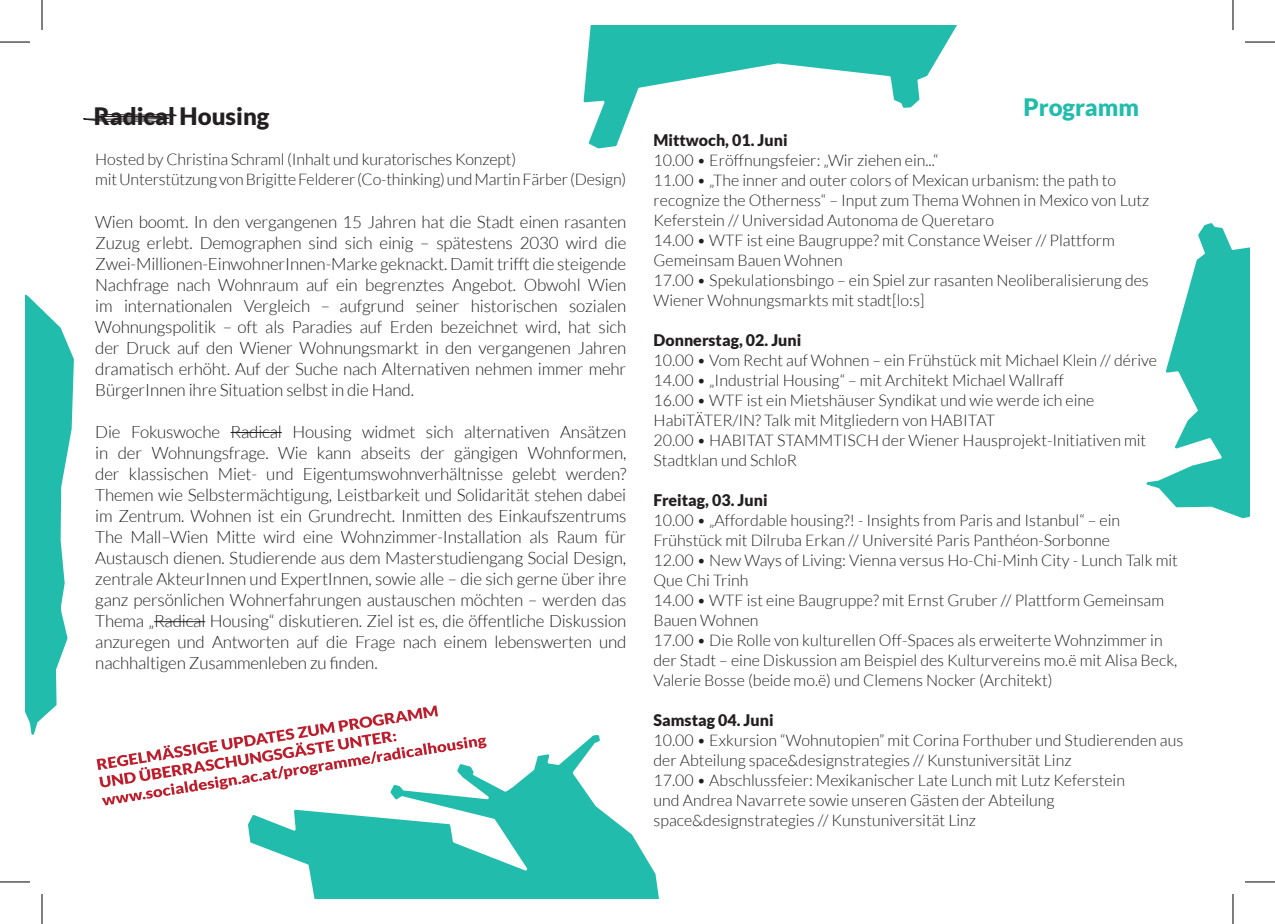
<style>
.page{position:relative;width:1275px;height:924px;background:#fff}
.page>*{position:absolute;margin:0;border:0;box-sizing:border-box;transform-origin:0 0}
.t1{font:900 24px "Lato";color:#231f20}
.t2{font:900 24px "Lato";color:#22bcac}
.t3{font:300 17px/21px "Lato";letter-spacing:-.01em;color:#231f20;text-align:justify}
.t4{font:300 16px/20px "Lato";color:#231f20}
.t5{font:900 16px "Lato";color:#231f20}
</style>
<div class="page">
<hr style="left:231px;top:432px;width:51px;height:1px;background:#231f20">
<hr style="left:154px;top:621px;width:51px;height:1px;background:#231f20">
<svg style="left:583px;top:25px;width:374px;height:123px"></svg>
<svg style="left:25px;top:294px;width:49px;height:441px"></svg>
<svg style="left:248px;top:735px;width:411px;height:163px;fill:#22bcac"></svg>
<svg style="left:83px;top:113px;width:94px;height:11px"></svg>
<svg style="left:1146px;top:223px;width:104px;height:296px"></svg>
<svg style="left:97px;top:705px;width:389px;height:100px"></svg>
<hr style="left:0;top:42px;width:30px;height:1px;background:#000">
<hr style="left:1245px;top:42px;width:30px;height:1px;background:#000">
<hr style="left:0;top:881px;width:30px;height:1px;background:#000">
<hr style="left:1245px;top:881px;width:30px;height:1px;background:#000">
<hr style="left:42px;top:0;width:1px;height:30px;background:#000">
<hr style="left:42px;top:893px;width:1px;height:30px;background:#000">
<hr style="left:1232px;top:0;width:1px;height:30px;background:#000">
<hr style="left:1232px;top:893px;width:1px;height:30px;background:#000">
<p class="t1" style="left:94px;top:103px;width:177px">Radical Housing</p>
<p class="t2" style="left:1023px;top:93px;width:117px">Programm</p>
<p class="t4" style="left:95px;top:149px;width:422px">Hosted by Christina Schraml (Inhalt und kuratorisches Konzept)</p>
<p class="t4" style="left:95px;top:169px;width:532px">mit Unterstützung von Brigitte Felderer (Co-thinking) und Martin Färber (Design)</p>
<p class="t3" style="left:95px;top:211px;width:532px">Wien boomt. In den vergangenen 15 Jahren hat die Stadt einen rasanten Zuzug erlebt. Demographen sind sich einig – spätestens 2030 wird die Zwei-Millionen-EinwohnerInnen-Marke geknackt. Damit trifft die steigende Nachfrage nach Wohnraum auf ein begrenztes Angebot. Obwohl Wien im internationalen Vergleich – aufgrund seiner historischen sozialen Wohnungspolitik – oft als Paradies auf Erden bezeichnet wird, hat sich der Druck auf den Wiener Wohnungsmarkt in den vergangenen Jahren dramatisch erhöht. Auf der Suche nach Alternativen nehmen immer mehr BürgerInnen ihre Situation selbst in die Hand.</p>
<p class="t3" style="left:95px;top:421px;width:532px">Die Fokuswoche Radical Housing widmet sich alternativen Ansätzen in der Wohnungsfrage. Wie kann abseits der gängigen Wohnformen, der klassischen Miet- und Eigentumswohnverhältnisse gelebt werden?<br>Themen wie Selbstermächtigung, Leistbarkeit und Solidarität stehen dabei im Zentrum. Wohnen ist ein Grundrecht. Inmitten des Einkaufszentrums The Mall–Wien Mitte wird eine Wohnzimmer-Installation als Raum für Austausch dienen. Studierende aus dem Masterstudiengang Social Design, zentrale AkteurInnen und ExpertInnen, sowie alle – die sich gerne über ihre ganz persönlichen Wohnerfahrungen austauschen möchten – werden das Thema „Radical Housing“ diskutieren. Ziel ist es, die öffentliche Diskussion anzuregen und Antworten auf die Frage nach einem lebenswerten und nachhaltigen Zusammenleben zu finden.</p>
<p class="t5" style="left:653px;top:130px;width:136px">Mittwoch, 01. Juni</p>
<p class="t4" style="left:653px;top:150px;width:286px">10.00 • Eröffnungsfeier: „Wir ziehen ein...“</p>
<p class="t4" style="left:653px;top:170px;width:497px">11.00 • „The inner and outer colors of Mexican urbanism: the path to recognize the Otherness“ – Input zum Thema Wohnen in Mexico von Lutz<br>Keferstein // Universidad Autonoma de Queretaro</p>
<p class="t4" style="left:653px;top:230px;width:463px">14.00 • WTF ist eine Baugruppe? mit Constance Weiser // Plattform<br>Gemeinsam Bauen Wohnen</p>
<p class="t4" style="left:653px;top:270px;width:497px">17.00 • Spekulationsbingo – ein Spiel zur rasanten Neoliberalisierung des<br>Wiener Wohnungsmarkts mit stadt[lo:s]</p>
<p class="t5" style="left:653px;top:330px;width:149px">Donnerstag, 02. Juni</p>
<p class="t4" style="left:653px;top:350px;width:505px">10.00 • Vom Recht auf Wohnen – ein Frühstück mit Michael Klein // dérive</p>
<p class="t4" style="left:653px;top:370px;width:412px">14.00 • „Industrial Housing“ – mit Architekt Michael Wallraff</p>
<p class="t4" style="left:653px;top:390px;width:442px">16.00 • WTF ist ein Mietshäuser Syndikat und wie werde ich eine</p>
<p class="t4" style="left:653px;top:410px;width:343px">HabiTÄTER/IN? Talk mit Mitgliedern von HABITAT</p>
<p class="t4" style="left:653px;top:430px;width:494px">20.00 • HABITAT STAMMTISCH der Wiener Hausprojekt-Initiativen mit<br>Stadtklan und SchloR</p>
<p class="t5" style="left:653px;top:490px;width:115px">Freitag, 03. Juni</p>
<p class="t4" style="left:653px;top:510px;width:468px">10.00 • „Affordable housing?! - Insights from Paris and Istanbul“ – ein<br>Frühstück mit Dilruba Erkan // Université Paris Panthéon-Sorbonne</p>
<p class="t4" style="left:653px;top:550px;width:526px">12.00 • New Ways of Living: Vienna versus Ho-Chi-Minh City - Lunch Talk mit<br>Que Chi Trinh</p>
<p class="t4" style="left:653px;top:590px;width:512px">14.00 • WTF ist eine Baugruppe? mit Ernst Gruber // Plattform Gemeinsam<br>Bauen Wohnen</p>
<p class="t4" style="left:653px;top:630px;width:525px">17.00 • Die Rolle von kulturellen Off-Spaces als erweiterte Wohnzimmer in der Stadt – eine Diskussion am Beispiel des Kulturvereins mo.ë mit Alisa Beck,<br>Valerie Bosse (beide mo.ë) und Clemens Nocker (Architekt)</p>
<p class="t5" style="left:653px;top:710px;width:122px">Samstag 04. Juni</p>
<p class="t4" style="left:653px;top:730px;width:531px">10.00 • Exkursion “Wohnutopien” mit Corina Forthuber und Studierenden aus der Abteilung space&amp;designstrategies // Kunstuniversität Linz</p>
<p class="t4" style="left:653px;top:770px;width:473px">17.00 • Abschlussfeier: Mexikanischer Late Lunch mit Lutz Keferstein und Andrea Navarrete sowie unseren Gästen der Abteilung space&amp;designstrategies // Kunstuniversität Linz</p>
</div>
